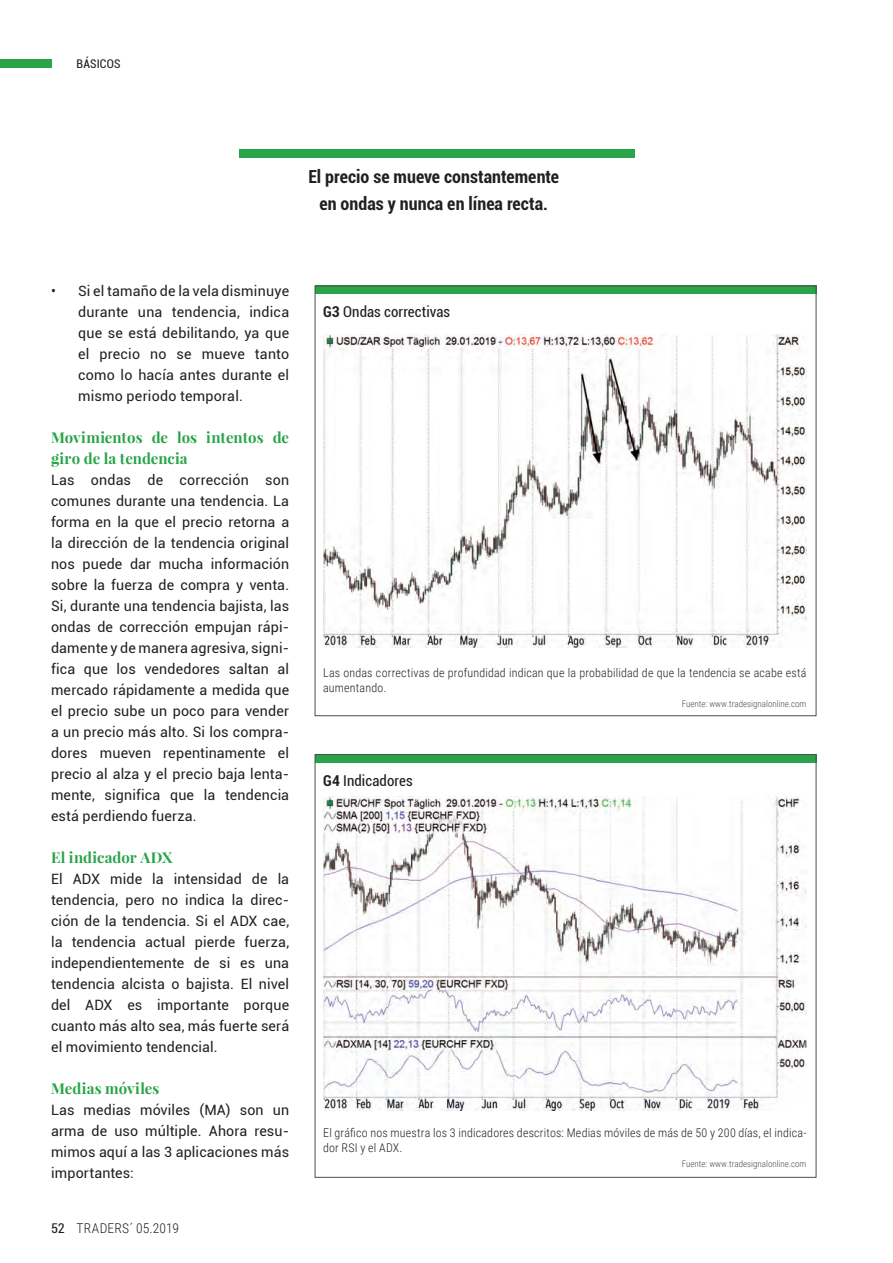
<style>
.page{position:relative;width:893px;height:1263px;background:#fff}
.page>*{position:absolute;margin:0;border:0;box-sizing:border-box;transform-origin:0 0}
.t1{font:700 condensed 18px/27px "Roboto";letter-spacing:.005em;color:#231f20;text-align:center}
.t2{font:700 15px/21px "Playfair Display";letter-spacing:.005em;color:#29a449}
.t3{font:condensed 15px "Roboto";letter-spacing:.005em;color:#231f20}
.t4{font:14.25px/21px "Roboto";letter-spacing:.01em;color:#231f20;text-align:justify}
.t5{font:300 13.5px "Roboto Condensed";letter-spacing:.015em;color:#231f20}
.t6{font:300 12px/15px "Roboto Condensed";letter-spacing:.015em;color:#231f20}
.t7{font:condensed 12px "Roboto";letter-spacing:.015em;color:#231f20}
.t8{font:300 9px "Roboto Condensed";color:#4b4c4d}
.s1{font-family:"Roboto";font-weight:400;font-stretch:condensed}
.s2{font-weight:700}
</style>
<div class="page">
<div style="left:0;top:60px;width:51px;height:8px;background:#29a449"></div>
<div style="left:315px;top:286px;width:501px;height:8px;background:#29a449"></div>
<img style="left:323px;top:335px;width:483px;height:313px">
<div style="left:315px;top:754px;width:501px;height:9px;background:#29a449"></div>
<img style="left:323px;top:797px;width:483px;height:313px">
<div style="left:239px;top:149px;width:396px;height:8px;background:#29a449"></div>
<p class="t7" style="left:77px;top:55px;width:46px">BÁSICOS</p>
<p class="t1" style="left:308px;top:163px;width:252px">El precio se mueve constantemente en ondas y nunca en línea recta.</p>
<p class="t4" style="left:78px;top:279px;width:213px;text-indent:-27px">• Si el tamaño de la vela disminuye durante una tendencia, indica que se está debilitando, ya que el precio no se mueve tanto como lo hacía antes durante el mismo periodo temporal.</p>
<p class="t2" style="left:51px;top:426px;width:240px">Movimientos de los intentos de giro de la tendencia</p>
<p class="t4" style="left:51px;top:468px;width:240px">Las ondas de corrección son comunes durante una tendencia. La forma en la que el precio retorna a la dirección de la tendencia original nos puede dar mucha información sobre la fuerza de compra y venta.<br>Si, durante una tendencia bajista, las ondas de corrección empujan rápi&shy;damente y de manera agresiva, signi&shy;fica que los vendedores saltan al mercado rápidamente a medida que el precio sube un poco para vender a un precio más alto. Si los compra&shy;dores mueven repentinamente el precio al alza y el precio baja lenta&shy;mente, significa que la tendencia está perdiendo fuerza.</p>
<p class="t2" style="left:51px;top:846px;width:123px">El indicador ADX</p>
<p class="t4" style="left:51px;top:867px;width:240px">El ADX mide la intensidad de la tendencia, pero no indica la direc&shy;ción de la tendencia. Si el ADX cae, la tendencia actual pierde fuerza, independientemente de si es una tendencia alcista o bajista. El nivel del ADX es importante porque cuanto más alto sea, más fuerte será el movimiento tendencial.</p>
<p class="t2" style="left:51px;top:1077px;width:110px">Medias móviles</p>
<p class="t4" style="left:51px;top:1098px;width:240px">Las medias móviles (MA) son un arma de uso múltiple. Ahora resu&shy;mimos aquí a las 3 aplicaciones más importantes:</p>
<p class="t5" style="left:51px;top:1219px;width:129px"><span class="s1">52</span> TRADERS´ 05.2019</p>
<p class="t3" style="left:323px;top:301px;width:129px"><span class="s2">G3</span> Ondas correctivas</p>
<p class="t6" style="left:323px;top:665px;width:485px">Las ondas correctivas de profundidad indican que la probabilidad de que la tendencia se acabe está aumentando.</p>
<p class="t8" style="left:682px;top:697px;width:126px">Fuente: www.tradesignalonline.com</p>
<p class="t3" style="left:323px;top:770px;width:91px"><span class="s2">G4</span> Indicadores</p>
<p class="t6" style="left:323px;top:1125px;width:485px">El gráfico nos muestra los 3 indicadores descritos: Medias móviles de más de 50 y 200 días, el indica&shy;dor RSI y el ADX.</p>
<p class="t8" style="left:682px;top:1158px;width:126px">Fuente: www.tradesignalonline.com</p>
</div>
